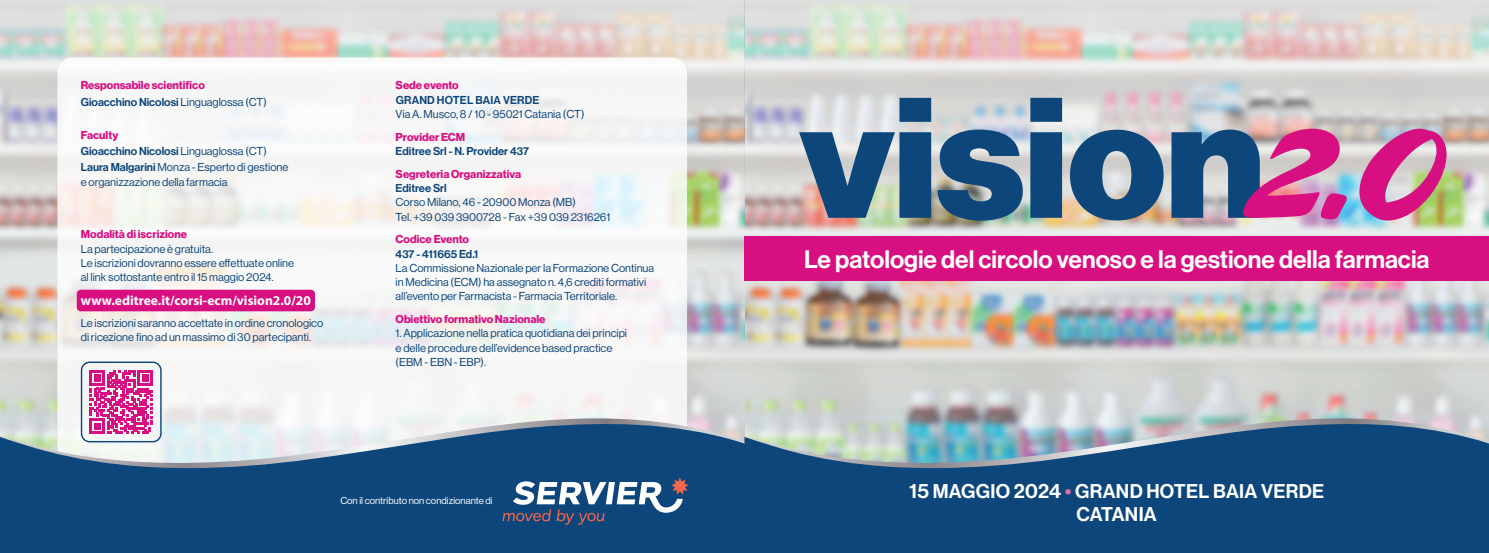
<style>
.page{position:relative;width:1489px;height:553px;background:#fff}
.page>*{position:absolute;margin:0;border:0;box-sizing:border-box;transform-origin:0 0}
.t1{font:180px "Cortado";color:#d80f81}
.t2{font:24.75px "N Haas Grotesk DS Pro 65 Md";color:#fff}
.t3{font:19.5px/23.4px "N Haas Grotesk DS Pro 65 Md";letter-spacing:.015em;color:#fff;text-align:center}
.t4{font:700 13.5px "Myriad Pro";color:#fff}
.t5{font:11.25px/14.2px "N Haas Grotesk DS Pro 55 Rg";color:#0d467b}
.t6{font:11.25px/14.2px "N Haas Grotesk DS Pro 65 Md";color:#0d467b}
.t7{font:11.25px "N Haas Grotesk DS Pro 75 Bd";color:#d80f81}
.t8{font:9.75px "N Haas Grotesk DS Pro 55 Rg";color:#fff}
.s1{font-family:"N Haas Grotesk DS Pro 55 Rg"}
.s2{font-family:"N Haas Grotesk DS Pro 65 Md"}
.s3{font-family:"N Haas Grotesk DS Pro 75 Bd";color:#d80f81}
.s4{color:#e26ea0}
</style>
<div class="page">
<img style="left:744px;top:0;width:744px;height:418px">
<img style="left:0;top:0;width:744px;height:418px">
<svg style="left:57px;top:57px;width:630px;height:438px;fill:#f6f6f6"></svg>
<div style="left:77px;top:290px;width:238px;height:21px;background:#d80f81;border-radius:4px"></div>
<div style="left:744px;top:236px;width:744px;height:45px;background:#d80f81"></div>
<img style="left:799px;top:98px;width:460px;height:123px">
<div style="left:81px;top:361px;width:81px;height:81px;border:1px solid #0d467b;border-radius:8px"></div>
<svg style="left:90px;top:370px;width:63px;height:48px"></svg>
<div style="left:0;top:478px;width:744px;height:75px;background:#0d467b"></div>
<svg style="left:0;top:418px;width:744px;height:60px"></svg>
<svg style="left:502px;top:477px;width:186px;height:48px"></svg>
<div style="left:744px;top:478px;width:744px;height:75px;background:#0d467b"></div>
<img style="left:744px;top:418px;width:744px;height:60px">
<p class="t7" style="left:81px;top:79px;width:125px">Responsabile scientifico</p>
<p class="t6" style="left:81px;top:95px;width:188px">Gioacchino Nicolosi <span class="s1">Linguaglossa (CT)</span></p>
<p class="t7" style="left:81px;top:128px;width:39px">Faculty</p>
<p class="t6" style="left:81px;top:144px;width:188px">Gioacchino Nicolosi <span class="s1">Linguaglossa (CT)</span></p>
<p class="t5" style="left:81px;top:160px;width:209px"><span class="s2">Laura Malgarini</span> Monza - Esperto di gestione e organizzazione della farmacia</p>
<p class="t5" style="left:81px;top:227px;width:215px"><span class="s3">Modalità di iscrizione<br></span>La partecipazione è gratuita.<br>Le iscrizioni dovranno essere effettuate online al link sottostante entro il 15 maggio 2024.</p>
<p class="t4" style="left:81px;top:292px;width:231px">www.editree.it/corsi-ecm/vision2.0/20</p>
<p class="t5" style="left:81px;top:316px;width:244px">Le iscrizioni saranno accettate in ordine cronologico di ricezione fino ad un massimo di 30 partecipanti.</p>
<p class="t5" style="left:395px;top:78px;width:190px"><span class="s3">Sede evento<br></span><span class="s2">GRAND HOTEL BAIA VERDE<br></span>Via A. Musco, 8 / 10 - 95021 Catania (CT)</p>
<p class="t6" style="left:395px;top:130px;width:135px"><span class="s3">Provider ECM<br></span>Editree Srl - N. Provider 437</p>
<p class="t5" style="left:395px;top:167px;width:216px"><span class="s3">Segreteria Organizzativa<br></span><span class="s2">Editree Srl<br></span>Corso Milano, 46 - 20900 Monza (MB)<br>Tel. +39 039 3900728 - Fax +39 039 2316261</p>
<p class="t5" style="left:395px;top:232px;width:260px"><span class="s3">Codice Evento<br></span><span class="s2">437 - 411665 Ed.1<br></span>La Commissione Nazionale per la Formazione Continua in Medicina (ECM) ha assegnato n. 4,6 crediti formativi all’evento per Farmacista - Farmacia Territoriale.</p>
<p class="t7" style="left:395px;top:312px;width:151px">Obiettivo formativo Nazionale</p>
<p class="t5" style="left:395px;top:326px;width:233px">1. Applicazione nella pratica quotidiana dei principi e delle procedure dell’evidence based practice (EBM - EBN - EBP).</p>
<p class="t8" style="left:340px;top:495px;width:154px">Con il contributo non condizionante di</p>
<p class="t1" style="left:1250px;top:55px;width:190px">2.0</p>
<p class="t2" style="left:804px;top:245px;width:627px">Le patologie del circolo venoso e la gestione della farmacia</p>
<p class="t3" style="left:909px;top:480px;width:416px">15 MAGGIO 2024 <span class="s4">•</span> GRAND HOTEL BAIA VERDE<br>CATANIA</p>
</div>
